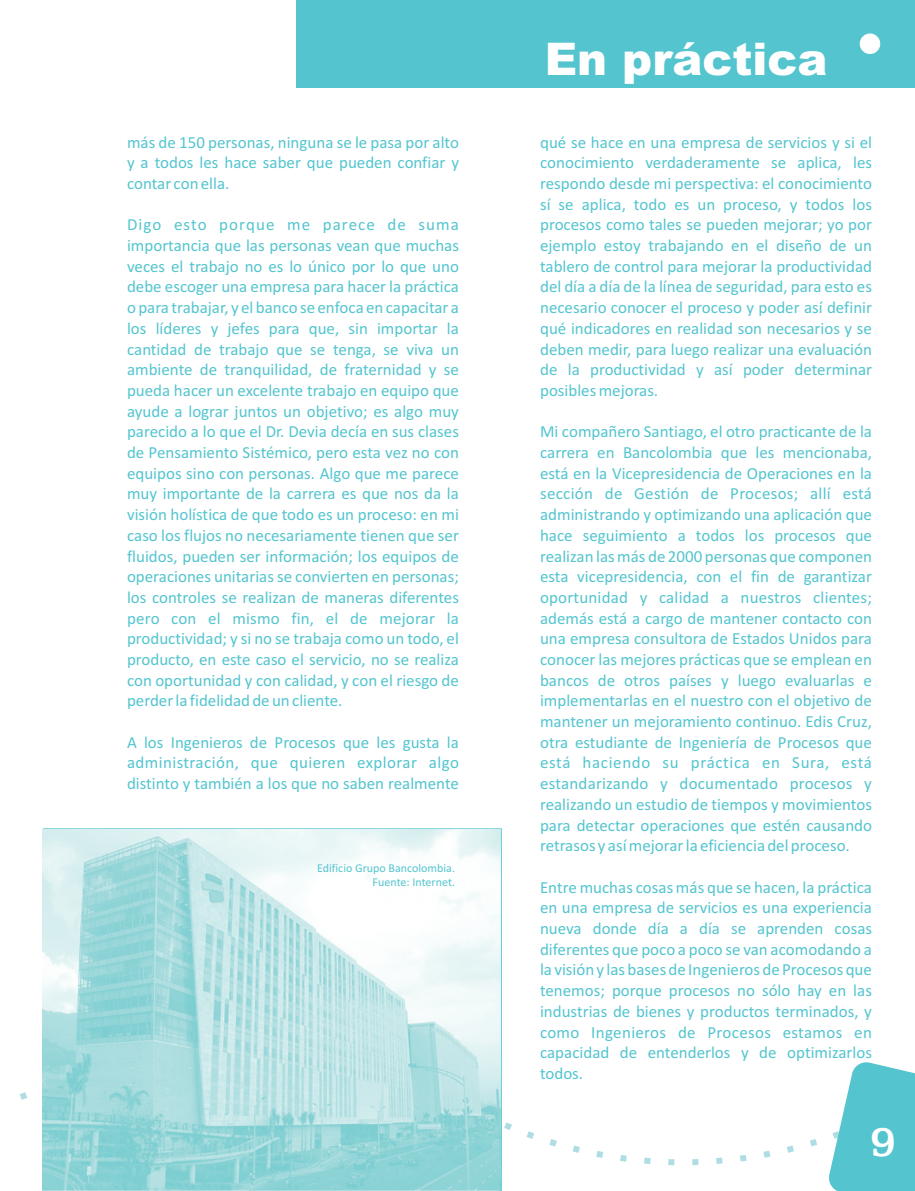
<style>
.page{position:relative;width:915px;height:1191px;background:#fff}
.page>*{position:absolute;margin:0;border:0;box-sizing:border-box;transform-origin:0 0}
.t1{font:900 45px "Arial";color:#fff}
.t2{font:700 45px "Egyptian 505 BT";color:#fff}
.t3{font:16.95px/20.7px "Calibri";color:#54c5cf;text-align:justify}
.t4{font:12px/14.7px "Calibri";color:#54c5cf;text-align:right}
</style>
<div class="page">
<svg style="left:19px;top:1092px;width:798px;height:74px"></svg>
<svg style="left:829px;top:1062px;width:85px;height:129px"></svg>
<img style="left:43px;top:830px;width:457px;height:361px">
<div style="left:296px;top:0;width:618px;height:87px;background:#54c5cf"></div>
<div style="left:859px;top:34px;width:20px;height:20px;background:#fff;border:1px solid #fff;border-radius:50%"></div>
<p class="t3" style="left:127px;top:133px;width:333px">más de 150 personas, ninguna se le pasa por alto y a todos les hace saber que pueden confiar y contar con ella.</p>
<p class="t3" style="left:127px;top:216px;width:333px">Digo esto porque me parece de suma importancia que las personas vean que muchas veces el trabajo no es lo único por lo que uno debe escoger una empresa para hacer la práctica o para trabajar, y el banco se enfoca en capacitar a los líderes y jefes para que, sin importar la cantidad de trabajo que se tenga, se viva un ambiente de tranquilidad, de fraternidad y se pueda hacer un excelente trabajo en equipo que ayude a lograr juntos un objetivo; es algo muy parecido a lo que el Dr. Devia decía en sus clases de Pensamiento Sistémico, pero esta vez no con equipos sino con personas. Algo que me parece muy importante de la carrera es que nos da la visión holística de que todo es un proceso: en mi caso los flujos no necesariamente tienen que ser fluidos, pueden ser información; los equipos de operaciones unitarias se convierten en personas; los controles se realizan de maneras diferentes pero con el mismo fin, el de mejorar la productividad; y si no se trabaja como un todo, el producto, en este caso el servicio, no se realiza con oportunidad y con calidad, y con el riesgo de perder la fidelidad de un cliente.</p>
<p class="t3" style="left:127px;top:733px;width:333px">A los Ingenieros de Procesos que les gusta la administración, que quieren explorar algo distinto y también a los que no saben realmente</p>
<p class="t4" style="left:317px;top:861px;width:139px">Edificio Grupo Bancolombia.<br>Fuente: Internet.</p>
<h1 class="t1" style="left:544px;top:43px;width:284px">En práctica</h1>
<p class="t3" style="left:540px;top:133px;width:333px">qué se hace en una empresa de servicios y si el conocimiento verdaderamente se aplica, les respondo desde mi perspectiva: el conocimiento sí se aplica, todo es un proceso, y todos los procesos como tales se pueden mejorar; yo por ejemplo estoy trabajando en el diseño de un tablero de control para mejorar la productividad del día a día de la línea de seguridad, para esto es necesario conocer el proceso y poder así definir qué indicadores en realidad son necesarios y se deben medir, para luego realizar una evaluación de la productividad y así poder determinar posibles mejoras.</p>
<p class="t3" style="left:540px;top:423px;width:333px">Mi compañero Santiago, el otro practicante de la carrera en Bancolombia que les mencionaba, está en la Vicepresidencia de Operaciones en la sección de Gestión de Procesos; allí está administrando y optimizando una aplicación que hace seguimiento a todos los procesos que realizan las más de 2000 personas que componen esta vicepresidencia, con el fin de garantizar oportunidad y calidad a nuestros clientes; además está a cargo de mantener contacto con una empresa consultora de Estados Unidos para conocer las mejores prácticas que se emplean en bancos de otros países y luego evaluarlas e implementarlas en el nuestro con el objetivo de mantener un mejoramiento continuo. Edis Cruz, otra estudiante de Ingeniería de Procesos que está haciendo su práctica en Sura, está estandarizando y documentado procesos y realizando un estudio de tiempos y movimientos para detectar operaciones que estén causando retrasos y así mejorar la eficiencia del proceso.</p>
<p class="t3" style="left:540px;top:878px;width:333px">Entre muchas cosas más que se hacen, la práctica en una empresa de servicios es una experiencia nueva donde día a día se aprenden cosas diferentes que poco a poco se van acomodando a la visión y las bases de Ingenieros de Procesos que tenemos; porque procesos no sólo hay en las industrias de bienes y productos terminados, y como Ingenieros de Procesos estamos en capacidad de entenderlos y de optimizarlos todos.</p>
<h1 class="t2" style="left:869px;top:1122px;width:28px">9</h1>
</div>
